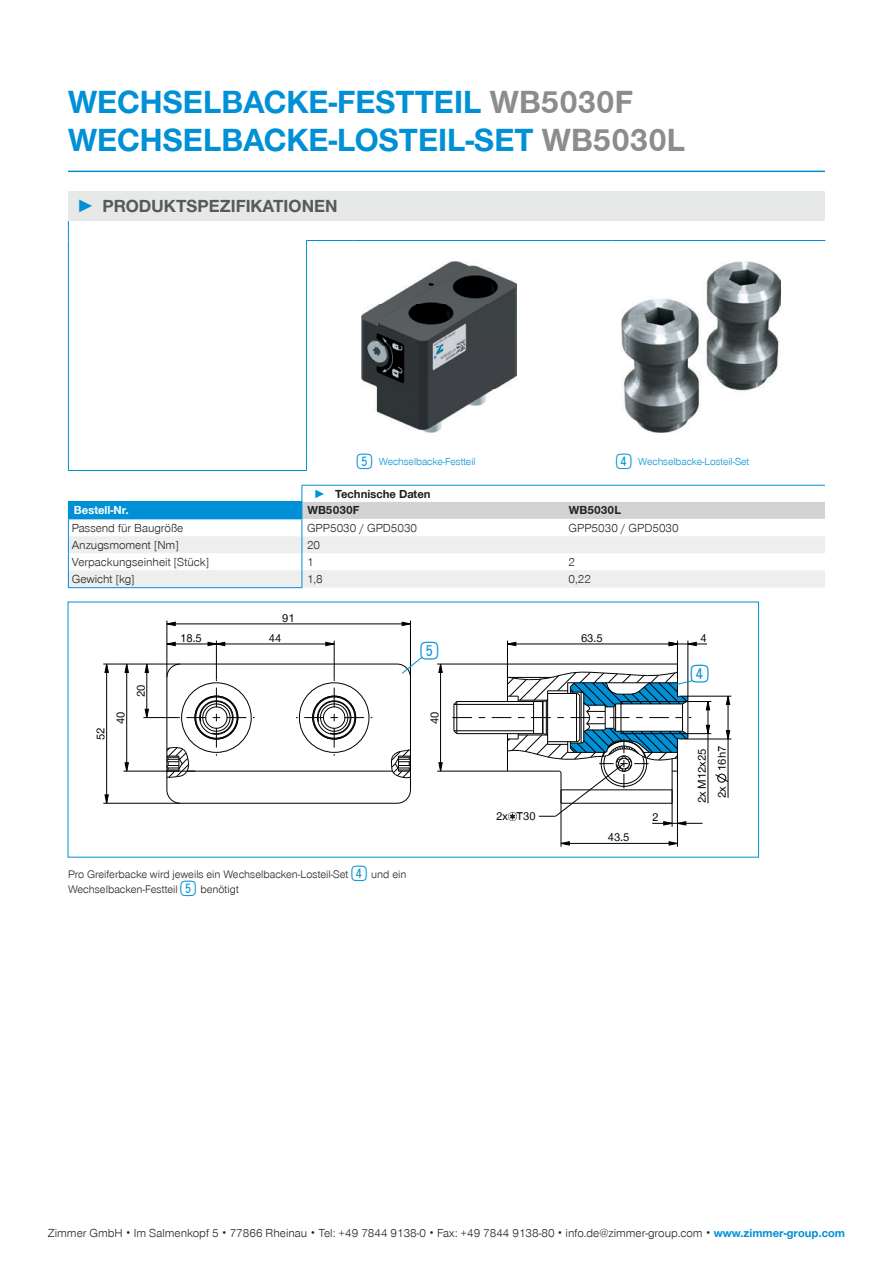
<style>
.page{position:relative;width:893px;height:1263px;background:#fff}
.page>*{position:absolute;margin:0;border:0;box-sizing:border-box;transform-origin:0 0}
.t1{font:700 33px/37.5px "Zimmer Group Sans Global";color:#0090d5}
.t2{font:29.4px "Double Digits Super Square";color:#0090d5}
.t3{font:25.5px "Double Digits Super Square";color:#0090d5}
.t4{font:700 18px "Zimmer Group Sans Global";color:#58595b}
.t5{font:300 12px "Zimmer Group Sans Global";color:#231f20}
.t6{font:700 12px "Zimmer Group Sans Global";color:#231f20}
.t7{font:700 12px "Zimmer Group Sans Global";color:#fff}
.t8{font:11.7px "Zimmer Group Sans Global";color:#000}
.t9{font:300 11.25px "Zimmer Group Sans Global";color:#231f20}
.t10{font:300 10.5px "Zimmer Group Sans Global";color:#0090d5}
.s1{color:#8a8c8e}
.s2{color:#0090d5}
.s3{font-weight:700;color:#0090d5}
</style>
<div class="page">
<hr style="left:68px;top:171px;width:757px;height:1px;background:#0090d5">
<svg style="left:67px;top:601px;width:692px;height:257px"></svg>
<div style="left:68px;top:191px;width:757px;height:30px;background:#e7e8e8"></div>
<hr style="left:68px;top:470px;width:239px;height:1px;background:#0090d5">
<hr style="left:306px;top:240px;width:47px;height:1px;background:#0090d5">
<hr style="left:353px;top:240px;width:213px;height:1px;background:#0090d5">
<hr style="left:566px;top:240px;width:47px;height:1px;background:#0090d5">
<hr style="left:613px;top:240px;width:129px;height:1px;background:#0090d5">
<hr style="left:742px;top:240px;width:83px;height:1px;background:#0090d5">
<hr style="left:68px;top:240px;width:1px;height:213px;background:#0090d5">
<hr style="left:306px;top:241px;width:1px;height:212px;background:#0090d5">
<svg style="left:68px;top:453px;width:1px;height:17px"></svg>
<svg style="left:306px;top:453px;width:1px;height:17px"></svg>
<svg style="left:68px;top:221px;width:1px;height:19px"></svg>
<img style="left:362px;top:262px;width:154px;height:170px">
<img style="left:621px;top:262px;width:159px;height:170px">
<hr style="left:302px;top:485px;width:523px;height:1px;background:#0090d5">
<svg style="left:68px;top:486px;width:757px;height:102px"></svg>
<h1 class="t1" style="left:68px;top:83px;width:619px">WECHSELBACKE-FESTTEIL <span class="s1">WB5030F<br></span>WECHSELBACKE-LOSTEIL-SET <span class="s1">WB5030L</span></h1>
<h3 class="t4" style="left:77px;top:195px;width:262px"><span class="s2">►</span> PRODUKTSPEZIFIKATIONEN</h3>
<h3 class="t3" style="left:357px;top:451px;width:21px">5</h3>
<p class="t10" style="left:379px;top:455px;width:98px">Wechselbacke-Festteil</p>
<h3 class="t3" style="left:616px;top:451px;width:21px">4</h3>
<p class="t10" style="left:638px;top:455px;width:113px">Wechselbacke-Losteil-Set</p>
<p class="t6" style="left:314px;top:487px;width:118px"><span class="s2">►</span> Technische Daten</p>
<p class="t7" style="left:74px;top:503px;width:57px">Bestell-Nr.</p>
<p class="t6" style="left:307px;top:503px;width:54px">WB5030F</p>
<p class="t6" style="left:569px;top:503px;width:54px">WB5030L</p>
<p class="t5" style="left:72px;top:521px;width:113px">Passend für Baugröße</p>
<p class="t5" style="left:307px;top:521px;width:112px">GPP5030 / GPD5030</p>
<p class="t5" style="left:568px;top:521px;width:112px">GPP5030 / GPD5030</p>
<p class="t5" style="left:72px;top:538px;width:108px">Anzugsmoment [Nm]</p>
<p class="t5" style="left:307px;top:538px;width:15px">20</p>
<p class="t5" style="left:72px;top:555px;width:139px">Verpackungseinheit [Stück]</p>
<p class="t5" style="left:307px;top:555px;width:8px">1</p>
<p class="t5" style="left:568px;top:555px;width:8px">2</p>
<p class="t5" style="left:72px;top:572px;width:64px">Gewicht [kg]</p>
<p class="t5" style="left:307px;top:572px;width:17px">1,8</p>
<p class="t5" style="left:568px;top:572px;width:24px">0,22</p>
<p class="t8" style="left:134px;top:697px;width:14px;rotate:-90deg">20</p>
<p class="t8" style="left:180px;top:631px;width:23px">18.5</p>
<p class="t8" style="left:282px;top:611px;width:14px">91</p>
<p class="t8" style="left:269px;top:631px;width:14px">44</p>
<h2 class="t2" style="left:420px;top:638px;width:24px">5</h2>
<p class="t8" style="left:94px;top:740px;width:14px;rotate:-90deg">52</p>
<p class="t8" style="left:114px;top:724px;width:14px;rotate:-90deg">40</p>
<p class="t8" style="left:428px;top:724px;width:14px;rotate:-90deg">40</p>
<p class="t9" style="left:68px;top:867px;width:282px">Pro Greiferbacke wird jeweils ein Wechselbacken-Losteil-Set</p>
<h3 class="t3" style="left:351px;top:862px;width:21px">4</h3>
<p class="t9" style="left:371px;top:867px;width:37px">und ein</p>
<p class="t9" style="left:68px;top:882px;width:111px">Wechselbacken-Festteil</p>
<h3 class="t3" style="left:181px;top:877px;width:21px">5</h3>
<p class="t9" style="left:200px;top:882px;width:40px">benötigt</p>
<p class="t8" style="left:581px;top:631px;width:23px">63.5</p>
<p class="t8" style="left:700px;top:631px;width:8px">4</p>
<h2 class="t2" style="left:691px;top:661px;width:24px">4</h2>
<p class="t8" style="left:496px;top:809px;width:41px">2x T30</p>
<p class="t8" style="left:652px;top:810px;width:8px">2</p>
<p class="t8" style="left:608px;top:830px;width:23px">43.5</p>
<p class="t8" style="left:695px;top:803px;width:56px;rotate:-90deg">2x M12x25</p>
<p class="t8" style="left:715px;top:771px;width:27px;rotate:-90deg">16h7</p>
<p class="t8" style="left:715px;top:798px;width:13px;rotate:-90deg">2x</p>
<p class="t5" style="left:48px;top:1226px;width:799px">Zimmer GmbH ۰ Im Salmenkopf 5 ۰ 77866 Rheinau ۰ Tel: +49 7844 9138-0 ۰ Fax: +49 7844 9138-80 ۰ info.de@zimmer-group.com ۰ <span class="s3">www.zimmer-group.com</span></p>
</div>
